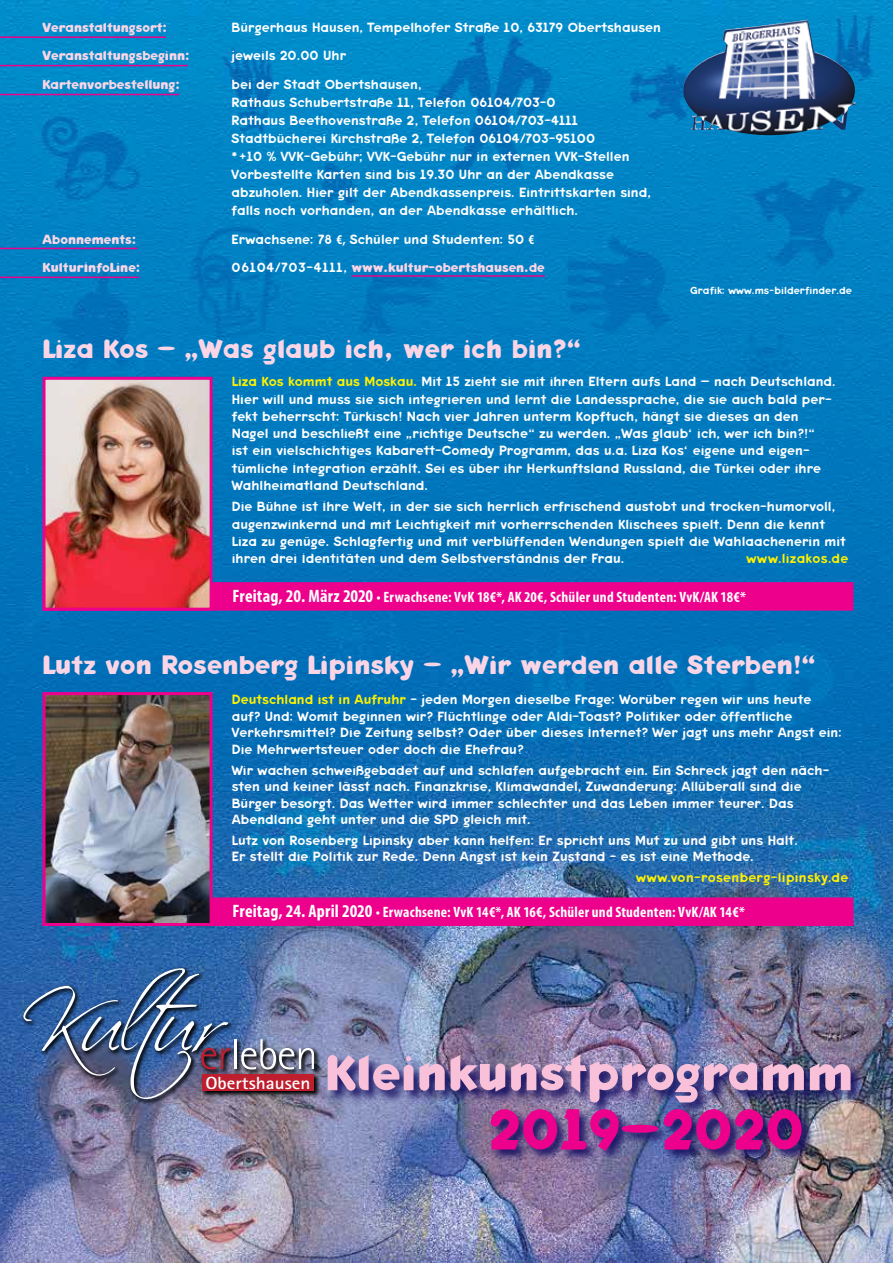
<style>
.page{position:relative;width:893px;height:1263px;background:#fff}
.page>*{position:absolute;margin:0;border:0;box-sizing:border-box;transform-origin:0 0}
.t1{font:700 58.5px "Keedy Sans";letter-spacing:.01em;color:#ec008c}
.t2{font:700 51px "Keedy Sans";letter-spacing:.01em;color:#f8c1d9}
.t3{font:700 27px "Keedy Sans";letter-spacing:.01em;color:#fad5e6}
.t4{font:700 17.55px "Rotis Sans Serif";color:#fff;scale:1.1 1}
.t5{font:700 condensed 15px "Myriad Pro";letter-spacing:.015em;color:#fff}
.t6{font:13.5px/17.2px "Keedy Sans Reg";letter-spacing:.005em;color:#fff}
.t7{font:700 13.5px "Keedy Sans";color:#fad5e6}
.t8{font:13.5px "Keedy Sans Reg";letter-spacing:.025em;color:#fff200}
.t9{font:10.5px "Keedy Sans Reg";letter-spacing:.005em;color:#fff}
.s1{font-family:"Myriad Pro";font-weight:700;font-stretch:condensed}
.s2{font-family:"Keedy Sans Reg";font-weight:400;color:#fff}
.s3{color:#fff200}
.s4{font-size:18px}
</style>
<div class="page">
<img style="left:0;top:0;width:893px;height:1263px">
<img style="left:326px;top:1054px;width:538px;height:62px">
<img style="left:490px;top:1107px;width:325px;height:56px">
<div style="left:44px;top:584px;width:808px;height:25px;background:#ec008c"></div>
<div style="left:43px;top:582px;width:810px;height:29px;border:3px solid #ec008c"></div>
<img style="left:47px;top:381px;width:162px;height:226px">
<div style="left:43px;top:377px;width:170px;height:234px;border:3px solid #ec008c"></div>
<div style="left:44px;top:899px;width:808px;height:25px;background:#ec008c"></div>
<div style="left:43px;top:897px;width:810px;height:29px;border:3px solid #ec008c"></div>
<img style="left:47px;top:696px;width:162px;height:226px">
<div style="left:43px;top:692px;width:170px;height:234px;border:3px solid #ec008c"></div>
<hr style="left:351px;top:275px;width:194px;height:2px;background:#ec008c">
<hr style="left:0;top:36px;width:166px;height:2px;background:#ec008c">
<hr style="left:0;top:65px;width:188px;height:1px;background:#ec008c">
<hr style="left:0;top:94px;width:179px;height:1px;background:#ec008c">
<hr style="left:0;top:248px;width:137px;height:1px;background:#ec008c">
<hr style="left:0;top:277px;width:139px;height:1px;background:#ec008c">
<img style="left:683px;top:21px;width:114px;height:109px">
<img style="left:21px;top:966px;width:300px;height:140px">
<div style="left:203px;top:1074px;width:111px;height:17px;background:#be1e2d"></div>
<img style="left:23px;top:968px;width:207px;height:131px">
<hr style="left:234px;top:1039px;width:2px;height:30px;background:#fff">
<svg style="left:241px;top:1039px;width:73px;height:30px"></svg>
<p class="t7" style="left:43px;top:19px;width:126px">Veranstaltungsort:</p>
<p class="t6" style="left:232px;top:19px;width:431px">Bürgerhaus Hausen, Tempelhofer Straße 10, 63179 Obertshausen</p>
<p class="t7" style="left:43px;top:48px;width:149px">Veranstaltungsbeginn:</p>
<p class="t6" style="left:232px;top:47px;width:116px">jeweils 20.00 Uhr</p>
<p class="t7" style="left:43px;top:76px;width:139px">Kartenvorbestellung:</p>
<p class="t6" style="left:232px;top:75px;width:421px;line-height:18px">bei der Stadt Obertshausen,<br>Rathaus Schubertstraße 11, Telefon 06104/703-0<br>Rathaus Beethovenstraße 2, Telefon 06104/703-4111<br>Stadtbücherei Kirchstraße 2, Telefon 06104/703-95100<br>*+10 % VVK-Gebühr; VVK-Gebühr nur in externen VVK-Stellen Vorbestellte Karten sind bis 19.30 Uhr an der Abendkasse abzuholen. Hier gilt der Abendkassenpreis. Eintrittskarten sind, falls noch vorhanden, an der Abendkasse erhältlich.</p>
<p class="t7" style="left:43px;top:231px;width:96px">Abonnements:</p>
<p class="t6" style="left:232px;top:230px;width:304px">Erwachsene: 78 <span class="s1">€,</span> Schüler und Studenten: 50 <span class="s1">€</span></p>
<p class="t7" style="left:43px;top:260px;width:100px">KulturInfoLine:</p>
<p class="t7" style="left:232px;top:260px;width:315px"><span class="s2">06104/703-4111,</span> www.kultur-obertshausen.de</p>
<p class="t9" style="left:690px;top:284px;width:163px">Grafik: www.ms-bilderfinder.de</p>
<h3 class="t3" style="left:43px;top:333px;width:540px">Liza Kos – „Was glaub ich, wer ich bin?“</h3>
<p class="t6" style="left:232px;top:373px;width:605px"><span class="s3">Liza Kos kommt aus Moskau.</span> Mit 15 zieht sie mit ihren Eltern aufs Land – nach Deutschland.<br>Hier will und muss sie sich integrieren und lernt die Landessprache, die sie auch bald per&shy;fekt beherrscht: Türkisch! Nach vier Jahren unterm Kopftuch, hängt sie dieses an den Nagel und beschließt eine „richtige Deutsche“ zu werden. „Was glaub‘ ich, wer ich bin?!“<br>ist ein vielschichtiges Kabarett-Comedy Programm, das u.a. Liza Kos‘ eigene und eigen&shy;tümliche Integration erzählt. Sei es über ihr Herkunftsland Russland, die Türkei oder ihre Wahlheimatland Deutschland.</p>
<p class="t6" style="left:232px;top:498px;width:616px">Die Bühne ist Ihre Welt, in der sie sich herrlich erfrischend austobt und trocken-humorvoll, augenzwinkernd und mit Leichtigkeit mit vorherrschenden Klischees spielt. Denn die kennt Liza zu genüge. Schlagfertig und mit verblüffenden Wendungen spielt die Wahlaachenerin mit ihren drei Identitäten und dem Selbstverständnis der Frau.</p>
<p class="t8" style="left:746px;top:551px;width:103px">www.lizakos.de</p>
<p class="t5" style="left:233px;top:587px;width:515px"><span class="s4">Freitag, 20. März 2020</span> • Erwachsene: VvK 18€*, AK 20€, Schüler und Studenten: VvK/AK 18€*</p>
<h3 class="t3" style="left:43px;top:648px;width:774px">Lutz von Rosenberg Lipinsky – „Wir werden alle Sterben!“</h3>
<p class="t6" style="left:232px;top:691px;width:612px;line-height:16.5px"><span class="s3">Deutschland ist in Aufruhr</span> - jeden Morgen dieselbe Frage: Worüber regen wir uns heute auf? Und: Womit beginnen wir? Flüchtlinge oder Aldi-Toast? Politiker oder öffentliche Verkehrsmittel? Die Zeitung selbst? Oder über dieses Internet? Wer jagt uns mehr Angst ein:<br>Die Mehrwertsteuer oder doch die Ehefrau?</p>
<p class="t6" style="left:232px;top:762px;width:599px;line-height:16.5px">Wir wachen schweißgebadet auf und schlafen aufgebracht ein. Ein Schreck jagt den näch&shy;sten und keiner lässt nach. Finanzkrise, Klimawandel, Zuwanderung: Allüberall sind die Bürger besorgt. Das Wetter wird immer schlechter und das Leben immer teurer. Das Abendland geht unter und die SPD gleich mit.</p>
<p class="t6" style="left:232px;top:832px;width:568px;line-height:16.5px">Lutz von Rosenberg Lipinsky aber kann helfen: Er spricht uns Mut zu und gibt uns Halt.<br>Er stellt die Politik zur Rede. Denn Angst ist kein Zustand - es ist eine Methode.</p>
<p class="t8" style="left:636px;top:869px;width:214px">www.von-rosenberg-lipinsky.de</p>
<p class="t5" style="left:233px;top:902px;width:514px"><span class="s4">Freitag, 24. April 2020</span> • Erwachsene: VvK 14€*, AK 16€, Schüler und Studenten: VvK/AK 14€*</p>
<p class="t4" style="left:205px;top:1071px;width:97px">Obertshausen</p>
<h2 class="t2" style="left:325px;top:1043px;width:529px">Kleinkunstprogramm</h2>
<h1 class="t1" style="left:488px;top:1095px;width:317px">2019–2020</h1>
</div>
